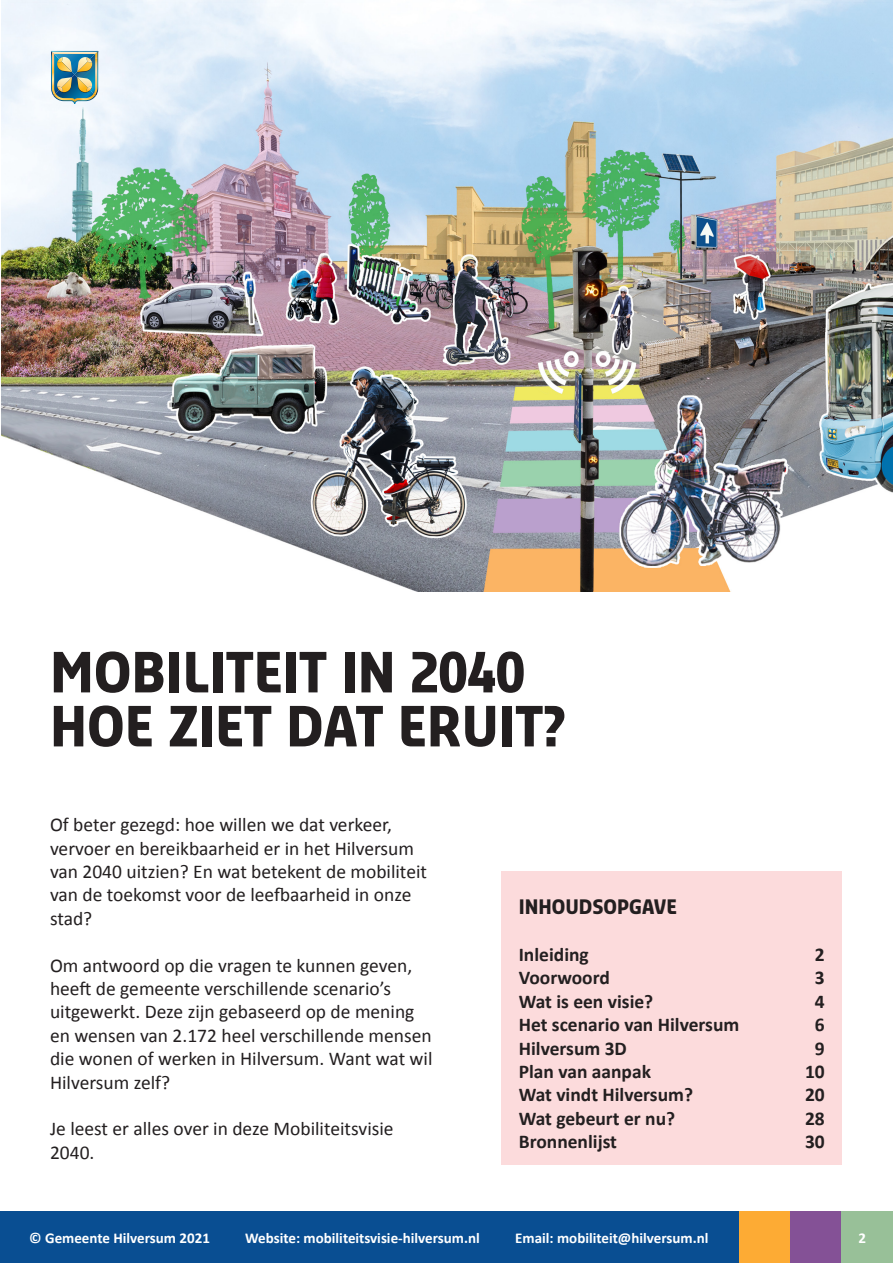
<style>
.page{position:relative;width:893px;height:1263px;background:#fff}
.page>*{position:absolute;margin:0;border:0;box-sizing:border-box;transform-origin:0 0}
.t1{font:700 54px "Sansa Con Pro";color:#231f20}
.t2{font:19.5px/23.4px "Calibri";color:#231f20}
.t3{font:700 19.5px "Calibri";color:#231f20}
.t4{font:700 19.5px "Sansa Con Pro";color:#231f20}
.t5{font:700 15px "Calibri";color:#fff}
</style>
<div class="page">
<img style="left:1px;top:0;width:892px;height:591px">
<div style="left:502px;top:872px;width:340px;height:293px;background:#fcdbdc"></div>
<img style="left:51px;top:51px;width:47px;height:53px">
<div style="left:0;top:1212px;width:893px;height:51px;background:#094e92"></div>
<div style="left:740px;top:1212px;width:51px;height:51px;background:#fdab34"></div>
<div style="left:791px;top:1212px;width:51px;height:51px;background:#845196"></div>
<div style="left:842px;top:1212px;width:51px;height:51px;background:#98c098"></div>
<p class="t1" style="left:50px;top:637px;width:476px">MOBILITEIT IN 2040</p>
<p class="t1" style="left:50px;top:691px;width:517px">HOE ZIET DAT ERUIT?</p>
<p class="t2" style="left:50px;top:812px;width:379px">Of beter gezegd: hoe willen we dat verkeer, vervoer en bereikbaarheid er in het Hilversum van 2040 uitzien? En wat betekent de mobiliteit van de toekomst voor de leefbaarheid in onze stad?</p>
<p class="t2" style="left:50px;top:952px;width:384px">Om antwoord op die vragen te kunnen geven, heeft de gemeente verschillende scenario’s uitgewerkt. Deze zijn gebaseerd op de mening en wensen van 2.172 heel verschillende mensen die wonen of werken in Hilversum. Want wat wil Hilversum zelf?</p>
<p class="t2" style="left:50px;top:1116px;width:345px">Je leest er alles over in deze Mobiliteitsvisie<br>2040.</p>
<p class="t4" style="left:519px;top:894px;width:160px">INHOUDSOPGAVE</p>
<p class="t3" style="left:519px;top:942px;width:72px">Inleiding</p>
<p class="t3" style="left:815px;top:942px;width:11px">2</p>
<p class="t3" style="left:519px;top:966px;width:93px">Voorwoord</p>
<p class="t3" style="left:815px;top:966px;width:11px">3</p>
<p class="t3" style="left:519px;top:989px;width:136px">Wat is een visie?</p>
<p class="t3" style="left:815px;top:989px;width:11px">4</p>
<p class="t3" style="left:519px;top:1012px;width:222px">Het scenario van Hilversum</p>
<p class="t3" style="left:815px;top:1012px;width:11px">6</p>
<p class="t3" style="left:519px;top:1036px;width:110px">Hilversum 3D</p>
<p class="t3" style="left:815px;top:1036px;width:11px">9</p>
<p class="t3" style="left:519px;top:1059px;width:134px">Plan van aanpak</p>
<p class="t3" style="left:805px;top:1059px;width:21px">10</p>
<p class="t3" style="left:519px;top:1083px;width:176px">Wat vindt Hilversum?</p>
<p class="t3" style="left:805px;top:1083px;width:21px">20</p>
<p class="t3" style="left:519px;top:1106px;width:158px">Wat gebeurt er nu?</p>
<p class="t3" style="left:805px;top:1106px;width:21px">28</p>
<p class="t3" style="left:519px;top:1129px;width:100px">Bronnenlijst</p>
<p class="t3" style="left:805px;top:1129px;width:21px">30</p>
<p class="t5" style="left:29px;top:1229px;width:182px">© Gemeente Hilversum 2021</p>
<p class="t5" style="left:245px;top:1229px;width:236px">Website: mobiliteitsvisie-hilversum.nl</p>
<p class="t5" style="left:515px;top:1229px;width:195px">Email: mobiliteit@hilversum.nl</p>
<p class="t5" style="left:858px;top:1229px;width:9px">2</p>
</div>
